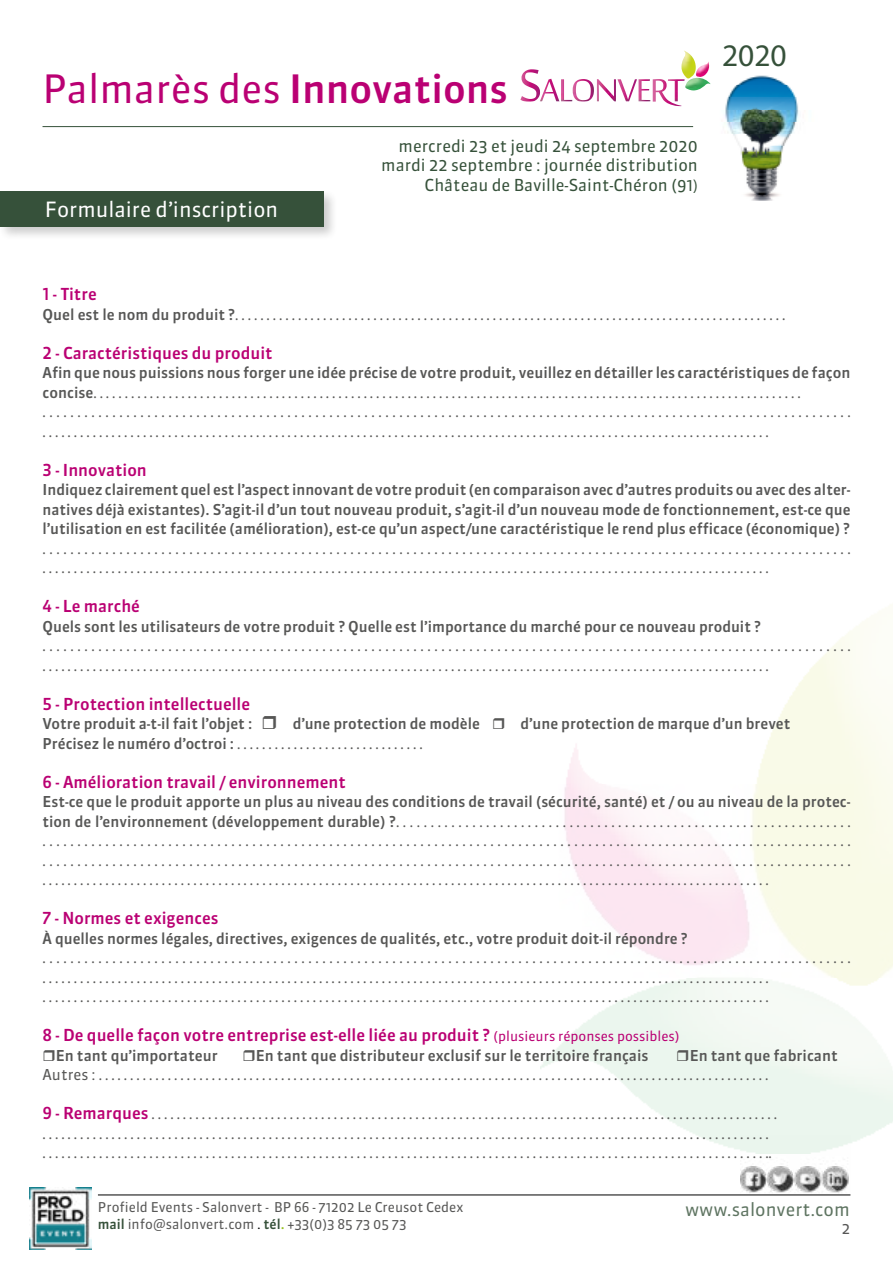
<style>
.page{position:relative;width:893px;height:1263px;background:#fff}
.page>*{position:absolute;margin:0;border:0;box-sizing:border-box;transform-origin:0 0}
.t1{font:39px "Sanuk";color:#ba0073}
.t2{font:31.5px "Myriad Pro";color:#36513a}
.t3{font:21px "Sanuk";color:#fff}
.t4{font:18px "Sanuk";color:#5e7461}
.t5{font:500 16.5px "Sanuk LF";color:#ba0073}
.t6{font:16.5px/19.8px "Sanuk";color:#36513a;text-align:right}
.t7{font:15px/19.5px "Myriad Pro";color:#575756}
.t8{font:500 15px/19.5px "Sanuk LF";color:#575756;text-align:justify}
.t9{font:15px "Sanuk";color:#575756}
.t10{font:13.5px/16.2px "Sanuk";color:#575756}
.t11{font:italic 300 13.5px "Sanuk LF";color:#575756}
.s1{font-family:"Sanuk LF";font-weight:500}
.s2{font-family:"Myriad Pro"}
.s3{font-family:"Sanuk";font-weight:400;font-size:13.5px}
.s4{font-family:"Sanuk"}
.s5{font-family:"Sanuk LF";font-weight:500;font-size:16.5px;color:#ba0073}
.s6{font-family:"Sanuk LF";font-weight:500;color:#36513a}
.s7{color:#000}
.s8{font-family:"Sanuk LF";font-weight:500;color:#95c11f}
</style>
<div class="page">
<hr style="left:98px;top:1195px;width:752px;height:1px;background:#000">
<div style="left:0;top:189px;width:337px;height:51px;background:#000;opacity:.2"></div>
<div style="left:0;top:191px;width:323px;height:36px;background:#36513a"></div>
<img style="left:725px;top:75px;width:74px;height:126px">
<hr style="left:43px;top:126px;width:650px;height:1px;background:#36513a">
<svg style="left:550px;top:65px;width:160px;height:37px"></svg>
<img style="left:520px;top:69px;width:20px;height:33px">
<img style="left:540px;top:79px;width:19px;height:23px">
<img style="left:561px;top:79px;width:33px;height:23px">
<img style="left:597px;top:79px;width:54px;height:23px">
<img style="left:653px;top:79px;width:33px;height:28px">
<img style="left:668px;top:79px;width:17px;height:23px">
<img style="left:681px;top:50px;width:15px;height:28px">
<img style="left:685px;top:78px;width:26px;height:12px">
<img style="left:696px;top:61px;width:13px;height:16px">
<img style="left:29px;top:1188px;width:63px;height:61px">
<img style="left:741px;top:1135px;width:109px;height:60px">
<svg style="left:678px;top:1050px;width:10px;height:11px"></svg>
<h1 class="t1" style="left:43px;top:64px;width:467px">Palmarès des <span class="s1">Innovations</span></h1>
<p class="t10" style="left:438px;top:136px;width:261px;text-align:right">mercredi 21 et jeudi 22 septembre 2016 mardi 20 septembre : journée distribution</p>
<p class="t11" style="left:474px;top:168px;width:225px">Château de Baville - Saint-Chéron (91)</p>
<p class="t6" style="left:381px;top:136px;width:318px">mercredi 23 et jeudi 24 septembre 2020 mardi 22 septembre : journée distribution<br>Château de Baville-Saint-Chéron (91<span class="s2">)</span></p>
<h3 class="t3" style="left:45px;top:196px;width:235px">Formulaire d’inscription</h3>
<h2 class="t2" style="left:714px;top:36px;width:66px">2016</h2>
<h2 class="t2" style="left:722px;top:36px;width:66px">2020</h2>
<p class="t5" style="left:43px;top:284px;width:56px">1 - Titre</p>
<p class="t7" style="left:43px;top:305px;width:744px"><span class="s1">Quel est le nom du produit ?</span>. . . . . . . . . . . . . . . . . . . . . . . . . . . . . . . . . . . . . . . . . . . . . . . . . . . . . . . . . . . . . . . . . . . . . . . . . . . . . . . . . . . . . . . .</p>
<p class="t5" style="left:43px;top:342px;width:232px">2 - Caractéristiques du produit</p>
<p class="t8" style="left:43px;top:363px;width:809px">Afin que nous puissions nous forger une idée précise de votre produit, veuillez en détailler les caractéristiques de façon</p>
<p class="t7" style="left:43px;top:383px;width:810px"><span class="s1">concise</span>. . . . . . . . . . . . . . . . . . . . . . . . . . . . . . . . . . . . . . . . . . . . . . . . . . . . . . . . . . . . . . . . . . . . . . . . . . . . . . . . . . . . . . . . . . . . . . . . . . . . . . . . . . . . . . . . .<br>. . . . . . . . . . . . . . . . . . . . . . . . . . . . . . . . . . . . . . . . . . . . . . . . . . . . . . . . . . . . . . . . . . . . . . . . . . . . . . . . . . . . . . . . . . . . . . . . . . . . . . . . . . . . . . . . . . . . . . . . . . . . . . . . . . . . . . . . . . . . . . . . . . . . . . . . . . . . . . . . . . . . . . . . . . . . . . . . . . . . . . . . . . . . . . . . . . . . . . . . . . . . . . . . . . . . . . . . . . . . . . . . . . . . . . . .</p>
<p class="t5" style="left:43px;top:459px;width:106px">3 - Innovation</p>
<p class="t8" style="left:43px;top:480px;width:809px">Indiquez clairement quel est l’aspect innovant de votre produit (en comparaison avec d’autres produits ou avec des alter&shy;natives déjà existantes). S’agit-il d’un tout nouveau produit, s’agit-il d’un nouveau mode de fonctionnement, est-ce que l’utilisation en est facilitée (amélioration), est-ce qu’un aspect/une caractéristique le rend plus efficace (économique) ?</p>
<p class="t7" style="left:43px;top:539px;width:810px">. . . . . . . . . . . . . . . . . . . . . . . . . . . . . . . . . . . . . . . . . . . . . . . . . . . . . . . . . . . . . . . . . . . . . . . . . . . . . . . . . . . . . . . . . . . . . . . . . . . . . . . . . . . . . . . . . . . . . . . . . . . . . . . . . . . . . . . . . . . . . . . . . . . . . . . . . . . . . . . . . . . . . . . . . . . . . . . . . . . . . . . . . . . . . . . . . . . . . . . . . . . . . . . . . . . . . . . . . . . . . . . . . . . . . . . .</p>
<p class="t5" style="left:43px;top:596px;width:99px">4 - Le marché</p>
<p class="t8" style="left:43px;top:617px;width:720px">Quels sont les utilisateurs de votre produit ? Quelle est l’importance du marché pour ce nouveau produit ?</p>
<p class="t7" style="left:43px;top:636px;width:810px">. . . . . . . . . . . . . . . . . . . . . . . . . . . . . . . . . . . . . . . . . . . . . . . . . . . . . . . . . . . . . . . . . . . . . . . . . . . . . . . . . . . . . . . . . . . . . . . . . . . . . . . . . . . . . . . . . . . . . . . . . . . . . . . . . . . . . . . . . . . . . . . . . . . . . . . . . . . . . . . . . . . . . . . . . . . . . . . . . . . . . . . . . . . . . . . . . . . . . . . . . . . . . . . . . . . . . . . . . . . . . . . . . . . . . . . .</p>
<p class="t5" style="left:43px;top:693px;width:209px">5 - Protection intellectuelle</p>
<p class="t8" style="left:43px;top:714px;width:211px">Votre produit a-t-il fait l’objet :</p>
<p class="t8" style="left:293px;top:714px;width:189px">d’une protection de modèle</p>
<p class="t8" style="left:520px;top:714px;width:272px">d’une protection de marque d’un brevet</p>
<p class="t7" style="left:43px;top:734px;width:381px"><span class="s1">Précisez le numéro d’octroi :</span> . . . . . . . . . . . . . . . . . . . . . . . . . . . . . .</p>
<p class="t5" style="left:43px;top:771px;width:305px">6 - Amélioration travail / environnement</p>
<p class="t8" style="left:43px;top:792px;width:809px">Est-ce que le produit apporte un plus au niveau des conditions de travail (sécurité, santé) et / ou au niveau de la protec-</p>
<p class="t7" style="left:43px;top:812px;width:810px;text-align:justify"><span class="s1">tion de l’environnement (développement durable) ?</span>. . . . . . . . . . . . . . . . . . . . . . . . . . . . . . . . . . . . . . . . . . . . . . . . . . . . . . . . . . . . . . . . . . . . . . . . . . . . . . . . . . . . . . . . . . . . . . . . . . . . . . . . . . . . . . . . . . . . . . . . . . . . . . . . . . . . . . . . . . . . . . . . . . . . . . . . . . . . . . . . . . . . . . . . . . . . . . . . . . . . . . . . . . . . . . . . . . . . . . . . . . . . . . . . . . . . . . . . . . . . . . . . . . . . . . . . . . . . . . . . . . . . . . . . . . . . . . . . . . . . . . . . . . . . . . . . . . . . . . . . . . . . . . . . . . . . . . . . . . . . . . . . . . . . . . . . . . . . . . . . . . . . . . . . . . . . . . . . . . . . . . . . . . . . . . . . . . . . . . . . . . . . . . . . . . . . . . . . . . . . . . . . . . . . . . . . . . . . . . . . . . . . . . . . . . . . . .</p>
<p class="t5" style="left:43px;top:908px;width:177px">7 - Normes et exigences</p>
<p class="t8" style="left:43px;top:929px;width:647px">À quelles normes légales, directives, exigences de qualités, etc., votre produit doit-il répondre ?</p>
<p class="t7" style="left:43px;top:948px;width:810px">. . . . . . . . . . . . . . . . . . . . . . . . . . . . . . . . . . . . . . . . . . . . . . . . . . . . . . . . . . . . . . . . . . . . . . . . . . . . . . . . . . . . . . . . . . . . . . . . . . . . . . . . . . . . . . . . . . . . . . . . . . . . . . . . . . . . . . . . . . . . . . . . . . . . . . . . . . . . . . . . . . . . . . . . . . . . . . . . . . . . . . . . . . . . . . . . . . . . . . . . . . . . . . . . . . . . . . . . . . . . . . . . . . . . . . . .<br>. . . . . . . . . . . . . . . . . . . . . . . . . . . . . . . . . . . . . . . . . . . . . . . . . . . . . . . . . . . . . . . . . . . . . . . . . . . . . . . . . . . . . . . . . . . . . . . . . . . . . . . . . . . . . . . . . . . .</p>
<p class="t5" style="left:43px;top:1025px;width:638px">8 - De quelle façon votre entreprise est-elle liée au produit ? <span class="s3">(plusieurs réponses possibles)</span></p>
<p class="t8" style="left:56px;top:1046px;width:163px">En tant qu’importateur</p>
<p class="t8" style="left:256px;top:1046px;width:394px">En tant que distributeur exclusif sur le territoire français</p>
<p class="t8" style="left:690px;top:1046px;width:150px">En tant que fabricant</p>
<p class="t7" style="left:43px;top:1065px;width:727px"><span class="s4">Autres :</span> . . . . . . . . . . . . . . . . . . . . . . . . . . . . . . . . . . . . . . . . . . . . . . . . . . . . . . . . . . . . . . . . . . . . . . . . . . . . . . . . . . . . . . . . . . . . . . . . . . . . . . . . . . .</p>
<p class="t7" style="left:43px;top:1104px;width:736px"><span class="s5">9 - Remarques</span> . . . . . . . . . . . . . . . . . . . . . . . . . . . . . . . . . . . . . . . . . . . . . . . . . . . . . . . . . . . . . . . . . . . . . . . . . . . . . . . . . . . . . . . . . . . . . . . . . . . . . . . . . . . . . . . . . . . . . . . . . . . . . . . . . . . . . . . . . . . . . . . . . . . . . . . . . . . . . . . . . . . . . . . . . . . . . . . . . . . . . . . . . . . . . . . . . . . . . . . . . . . . . . . . . . . . . . . .<br>. . . . . . . . . . . . . . . . . . . . . . . . . . . . . . . . . . . . . . . . . . . . . . . . . . . . . . . . . . . . . . . . . . . . . . . . . . . . . . . . . . . . . . . . . . . . . . . . . . . . . . . . . . . . . . . . . . . ..</p>
<p class="t10" style="left:98px;top:1199px;width:367px">Profield Events - Salonvert - BP 66 - 71202 Le Creusot Cedex <span class="s6">mail</span> info@salonvert.com <span class="s7">.</span> <span class="s6">tél</span><span class="s8">.</span> +33(0)3 85 73 05 73</p>
<p class="t4" style="left:685px;top:1198px;width:166px">www.salonvert.com</p>
<p class="t9" style="left:842px;top:1219px;width:10px">2</p>
</div>
